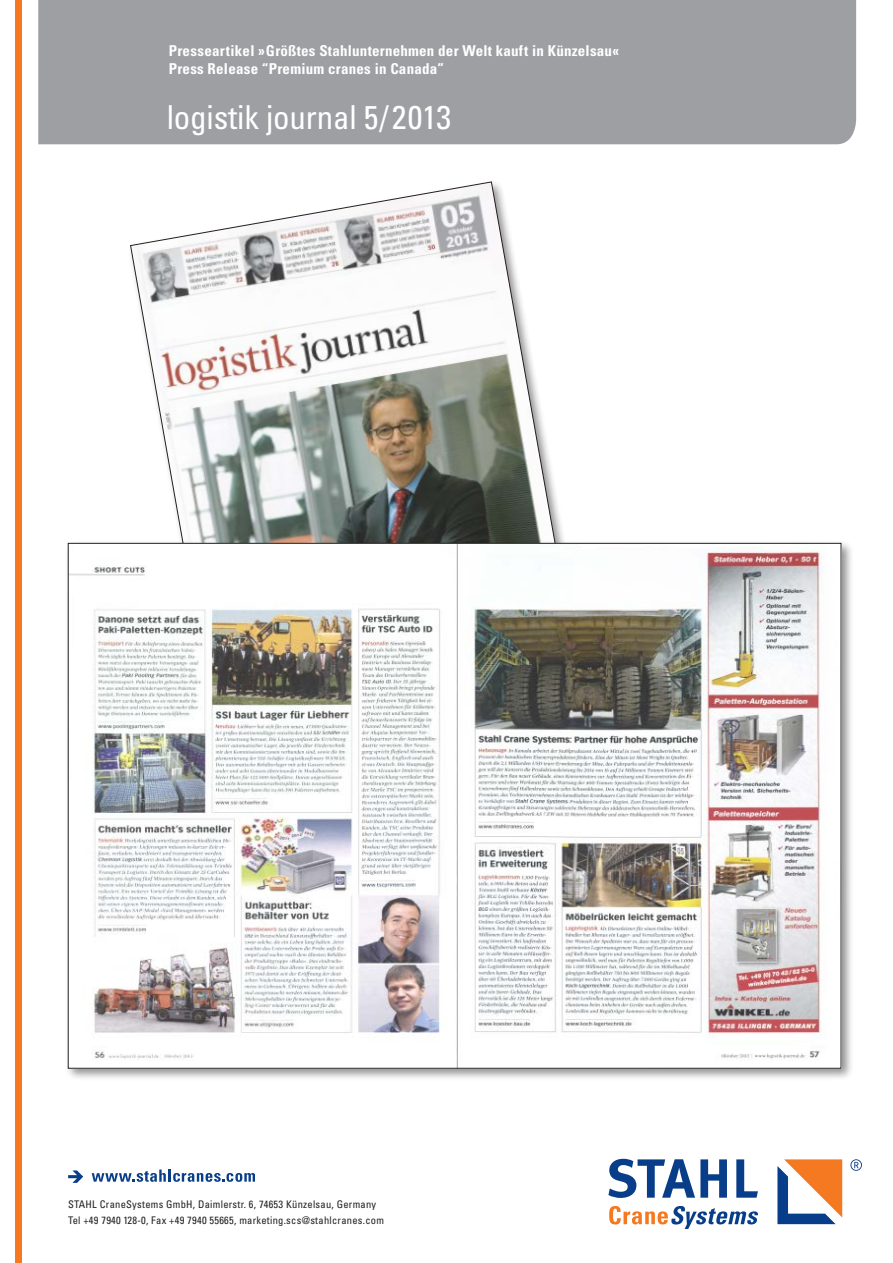
<style>
.page{position:relative;width:893px;height:1263px;background:#fff}
.page>*{position:absolute;margin:0;border:0;box-sizing:border-box;transform-origin:0 0}
.t1{font:condensed 33px "Univers";letter-spacing:-.005em;color:#fff}
.t2{font:700 condensed 15px/18px "Univers";letter-spacing:.015em;color:#fff}
.t3{font:condensed 10.5px/15.8px "Univers";letter-spacing:.025em;color:#231f20}
</style>
<div class="page">
<svg style="left:92px;top:1169px;width:163px;height:13px"></svg>
<svg style="left:68px;top:1170px;width:15px;height:13px"></svg>
<svg style="left:609px;top:1206px;width:149px;height:23px"></svg>
<svg style="left:608px;top:1159px;width:119px;height:39px"></svg>
<svg style="left:736px;top:1159px;width:22px;height:39px"></svg>
<svg style="left:777px;top:1159px;width:65px;height:65px"></svg>
<svg style="left:850px;top:1159px;width:12px;height:12px"></svg>
<div style="left:38px;top:0;width:818px;height:144px;background:#9d9fa2"></div>
<svg style="left:130px;top:182px;width:433px;height:357px"></svg>
<div style="left:64px;top:539px;width:790px;height:542px;background:#231f20;opacity:.5"></div>
<img style="left:70px;top:545px;width:769px;height:521px">
<div style="left:15px;top:0;width:6px;height:1263px;background:#f47921"></div>
<h2 class="t2" style="left:169px;top:41px;width:452px">Presseartikel »Größtes Stahlunternehmen der Welt kauft in Künzelsau«<br>Press Release “Premium cranes in Canada”</h2>
<h1 class="t1" style="left:167px;top:97px;width:286px">logistik journal 5/2013</h1>
<p class="t3" style="left:68px;top:1197px;width:317px">STAHL CraneSystems GmbH, Daimlerstr. 6, 74653 Künzelsau, Germany<br>Tel +49 7940 128-0, Fax +49 7940 55665, marketing.scs@stahlcranes.com</p>
</div>
